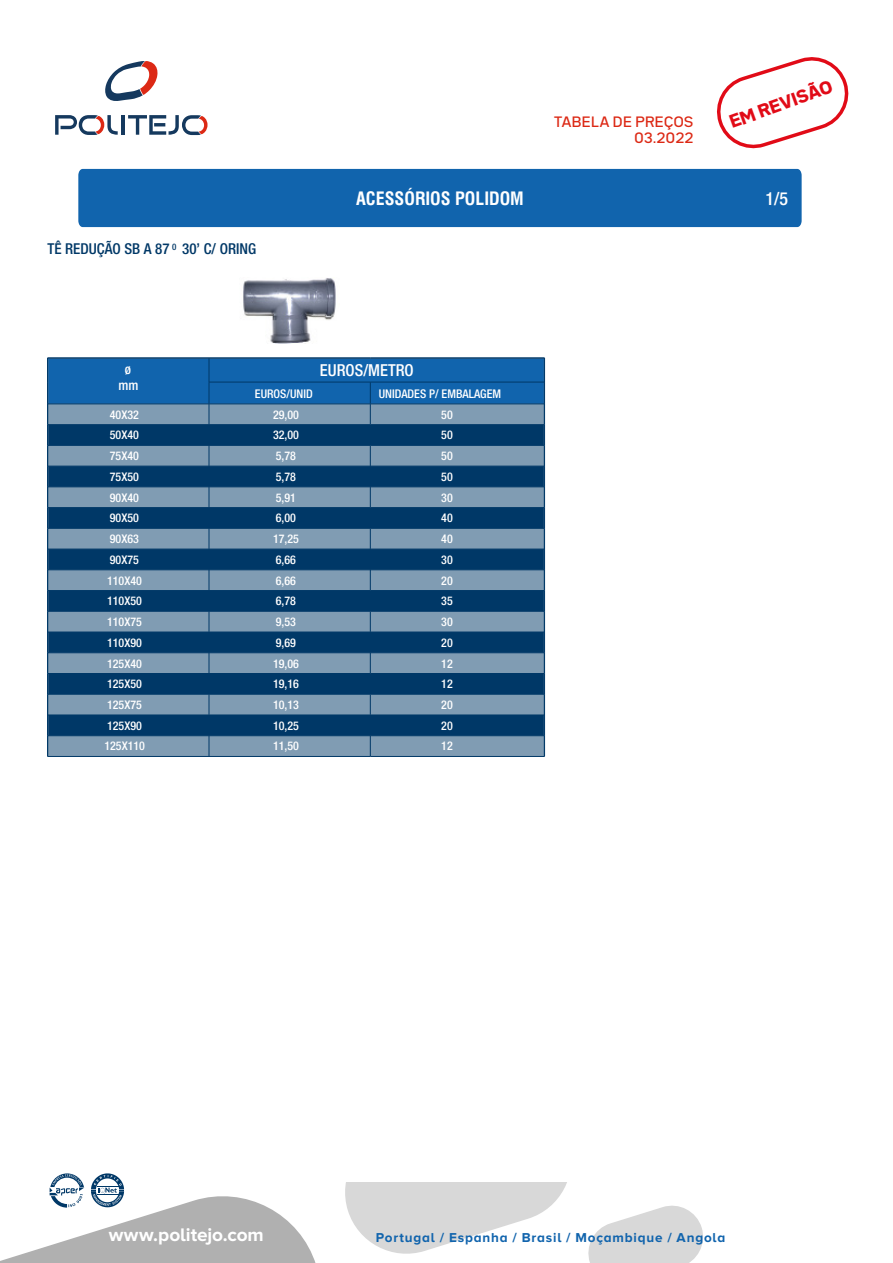
<style>
.page{position:relative;width:893px;height:1263px;background:#fff}
.page>*{position:absolute;margin:0;border:0;box-sizing:border-box;transform-origin:0 0}
.t1{font:700 18.9px "Proxima Nova A";letter-spacing:-.005em;color:#fff}
.t2{font:700 condensed 18px "Swiss 721 BT";color:#fff}
.t3{font:500 condensed 18px "Helvetica Neue LT Std";color:#fff}
.t4{font:500 condensed 16.5px "Helvetica Neue LT Std";color:#fff}
.t5{font:900 16.2px "Bw Seido Raw";color:#e10b17}
.t6{font:500 condensed 15px "Helvetica Neue LT Std";color:#003867}
.t7{font:500 condensed 13.5px/16.2px "Helvetica Neue LT Std";color:#fff;text-align:center}
.t8{font:700 13.35px "Proxima Nova A";letter-spacing:.06em;color:#1164ad}
.t9{font:500 13.2px/16.4px "Bw Seido Raw";letter-spacing:.035em;color:#dc2915;text-align:right}
.t10{font:500 condensed 12px "Helvetica Neue LT Std";color:#fff}
</style>
<div class="page">
<div style="left:78px;top:169px;width:724px;height:58px;background:#1164ad"></div>
<svg style="left:47px;top:358px;width:498px;height:398px;background:#3c6a91"></svg>
<hr style="left:209px;top:382px;width:161px;height:1px;background:#003867">
<hr style="left:370px;top:382px;width:174px;height:1px;background:#003867">
<hr style="left:48px;top:404px;width:161px;height:1px;background:#003867">
<hr style="left:209px;top:404px;width:161px;height:1px;background:#003867">
<hr style="left:370px;top:404px;width:174px;height:1px;background:#003867">
<hr style="left:48px;top:424px;width:161px;height:1px;background:#003867">
<hr style="left:209px;top:424px;width:161px;height:1px;background:#003867">
<hr style="left:370px;top:424px;width:174px;height:1px;background:#003867">
<hr style="left:48px;top:445px;width:161px;height:1px;background:#003867">
<hr style="left:209px;top:445px;width:161px;height:1px;background:#003867">
<hr style="left:370px;top:445px;width:174px;height:1px;background:#003867">
<hr style="left:48px;top:466px;width:161px;height:1px;background:#003867">
<hr style="left:209px;top:466px;width:161px;height:1px;background:#003867">
<hr style="left:370px;top:466px;width:174px;height:1px;background:#003867">
<hr style="left:48px;top:487px;width:161px;height:1px;background:#003867">
<hr style="left:209px;top:487px;width:161px;height:1px;background:#003867">
<hr style="left:370px;top:487px;width:174px;height:1px;background:#003867">
<hr style="left:48px;top:507px;width:161px;height:1px;background:#003867">
<hr style="left:209px;top:507px;width:161px;height:1px;background:#003867">
<hr style="left:370px;top:507px;width:174px;height:1px;background:#003867">
<hr style="left:48px;top:528px;width:161px;height:1px;background:#003867">
<hr style="left:209px;top:528px;width:161px;height:1px;background:#003867">
<hr style="left:370px;top:528px;width:174px;height:1px;background:#003867">
<hr style="left:48px;top:549px;width:161px;height:1px;background:#003867">
<hr style="left:209px;top:549px;width:161px;height:1px;background:#003867">
<hr style="left:370px;top:549px;width:174px;height:1px;background:#003867">
<hr style="left:48px;top:569px;width:161px;height:1px;background:#003867">
<hr style="left:209px;top:569px;width:161px;height:1px;background:#003867">
<hr style="left:370px;top:569px;width:174px;height:1px;background:#003867">
<hr style="left:48px;top:590px;width:161px;height:1px;background:#003867">
<hr style="left:209px;top:590px;width:161px;height:1px;background:#003867">
<hr style="left:370px;top:590px;width:174px;height:1px;background:#003867">
<hr style="left:48px;top:611px;width:161px;height:1px;background:#003867">
<hr style="left:209px;top:611px;width:161px;height:1px;background:#003867">
<hr style="left:370px;top:611px;width:174px;height:1px;background:#003867">
<hr style="left:48px;top:632px;width:161px;height:1px;background:#003867">
<hr style="left:209px;top:632px;width:161px;height:1px;background:#003867">
<hr style="left:370px;top:632px;width:174px;height:1px;background:#003867">
<hr style="left:48px;top:652px;width:161px;height:1px;background:#003867">
<hr style="left:209px;top:652px;width:161px;height:1px;background:#003867">
<hr style="left:370px;top:652px;width:174px;height:1px;background:#003867">
<hr style="left:48px;top:673px;width:161px;height:1px;background:#003867">
<hr style="left:209px;top:673px;width:161px;height:1px;background:#003867">
<hr style="left:370px;top:673px;width:174px;height:1px;background:#003867">
<hr style="left:48px;top:694px;width:161px;height:1px;background:#003867">
<hr style="left:209px;top:694px;width:161px;height:1px;background:#003867">
<hr style="left:370px;top:694px;width:174px;height:1px;background:#003867">
<hr style="left:48px;top:715px;width:161px;height:1px;background:#003867">
<hr style="left:209px;top:715px;width:161px;height:1px;background:#003867">
<hr style="left:370px;top:715px;width:174px;height:1px;background:#003867">
<hr style="left:48px;top:735px;width:161px;height:1px;background:#003867">
<hr style="left:209px;top:735px;width:161px;height:1px;background:#003867">
<hr style="left:370px;top:735px;width:174px;height:1px;background:#003867">
<hr style="left:47px;top:756px;width:162px;height:1px;background:#003867">
<hr style="left:209px;top:756px;width:161px;height:1px;background:#003867">
<hr style="left:370px;top:756px;width:175px;height:1px;background:#003867">
<img style="left:243px;top:278px;width:93px;height:66px">
<svg style="left:0;top:1173px;width:316px;height:90px"></svg>
<svg style="left:345px;top:1183px;width:222px;height:71px"></svg>
<svg style="left:588px;top:1205px;width:115px;height:58px"></svg>
<svg style="left:717px;top:57px;width:132px;height:92px"></svg>
<svg style="left:105px;top:61px;width:53px;height:40px"></svg>
<svg style="left:55px;top:115px;width:63px;height:20px"></svg>
<hr style="left:121px;top:115px;width:4px;height:20px;background:#15395e">
<svg style="left:128px;top:115px;width:80px;height:20px"></svg>
<p class="t9" style="left:554px;top:113px;width:141px">TABELA DE PREÇOS<br>03.2022</p>
<h3 class="t5" style="left:727px;top:112px;width:109px;rotate:-20deg">EM REVISÃO</h3>
<p class="t6" style="left:47px;top:240px;width:210px">TÊ REDUÇÃO SB A 87 <sup>0</sup> 30’ C/ ORING</p>
<h2 class="t2" style="left:356px;top:187px;width:169px">ACESSÓRIOS POLIDOM</h2>
<h2 class="t3" style="left:765px;top:187px;width:24px">1/5</h2>
<p class="t7" style="left:118px;top:361px;width:21px">ø mm</p>
<h3 class="t4" style="left:320px;top:360px;width:95px">EUROS/METRO</h3>
<p class="t10" style="left:255px;top:386px;width:59px">EUROS/UNID</p>
<p class="t10" style="left:379px;top:386px;width:124px">UNIDADES P/ EMBALAGEM</p>
<p class="t10" style="left:110px;top:407px;width:31px">40X32</p>
<p class="t10" style="left:273px;top:407px;width:27px">29,00</p>
<p class="t10" style="left:441px;top:407px;width:13px">50</p>
<p class="t10" style="left:110px;top:428px;width:31px">50X40</p>
<p class="t10" style="left:273px;top:428px;width:27px">32,00</p>
<p class="t10" style="left:441px;top:428px;width:13px">50</p>
<p class="t10" style="left:110px;top:449px;width:31px">75X40</p>
<p class="t10" style="left:276px;top:449px;width:22px">5,78</p>
<p class="t10" style="left:441px;top:449px;width:13px">50</p>
<p class="t10" style="left:110px;top:469px;width:31px">75X50</p>
<p class="t10" style="left:276px;top:469px;width:22px">5,78</p>
<p class="t10" style="left:441px;top:469px;width:13px">50</p>
<p class="t10" style="left:110px;top:490px;width:31px">90X40</p>
<p class="t10" style="left:276px;top:490px;width:22px">5,91</p>
<p class="t10" style="left:441px;top:490px;width:13px">30</p>
<p class="t10" style="left:110px;top:511px;width:31px">90X50</p>
<p class="t10" style="left:276px;top:511px;width:22px">6,00</p>
<p class="t10" style="left:441px;top:511px;width:13px">40</p>
<p class="t10" style="left:110px;top:532px;width:31px">90X63</p>
<p class="t10" style="left:273px;top:532px;width:27px">17,25</p>
<p class="t10" style="left:441px;top:532px;width:13px">40</p>
<p class="t10" style="left:110px;top:552px;width:31px">90X75</p>
<p class="t10" style="left:276px;top:552px;width:22px">6,66</p>
<p class="t10" style="left:441px;top:552px;width:13px">30</p>
<p class="t10" style="left:107px;top:573px;width:36px">110X40</p>
<p class="t10" style="left:276px;top:573px;width:22px">6,66</p>
<p class="t10" style="left:441px;top:573px;width:13px">20</p>
<p class="t10" style="left:107px;top:594px;width:36px">110X50</p>
<p class="t10" style="left:276px;top:594px;width:22px">6,78</p>
<p class="t10" style="left:441px;top:594px;width:13px">35</p>
<p class="t10" style="left:107px;top:615px;width:36px">110X75</p>
<p class="t10" style="left:276px;top:615px;width:22px">9,53</p>
<p class="t10" style="left:441px;top:615px;width:13px">30</p>
<p class="t10" style="left:107px;top:635px;width:36px">110X90</p>
<p class="t10" style="left:276px;top:635px;width:22px">9,69</p>
<p class="t10" style="left:441px;top:635px;width:13px">20</p>
<p class="t10" style="left:107px;top:656px;width:36px">125X40</p>
<p class="t10" style="left:273px;top:656px;width:27px">19,06</p>
<p class="t10" style="left:441px;top:656px;width:13px">12</p>
<p class="t10" style="left:107px;top:677px;width:36px">125X50</p>
<p class="t10" style="left:273px;top:677px;width:27px">19,16</p>
<p class="t10" style="left:441px;top:677px;width:13px">12</p>
<p class="t10" style="left:107px;top:697px;width:36px">125X75</p>
<p class="t10" style="left:273px;top:697px;width:27px">10,13</p>
<p class="t10" style="left:441px;top:697px;width:13px">20</p>
<p class="t10" style="left:107px;top:718px;width:36px">125X90</p>
<p class="t10" style="left:273px;top:718px;width:27px">10,25</p>
<p class="t10" style="left:441px;top:718px;width:13px">20</p>
<p class="t10" style="left:104px;top:739px;width:42px">125X110</p>
<p class="t10" style="left:273px;top:739px;width:27px">11,50</p>
<p class="t10" style="left:441px;top:739px;width:13px">12</p>
<h1 class="t1" style="left:109px;top:1224px;width:157px">www.politejo.com</h1>
<p class="t8" style="left:376px;top:1230px;width:351px">Portugal / Espanha / Brasil / Moçambique / Angola</p>
</div>
